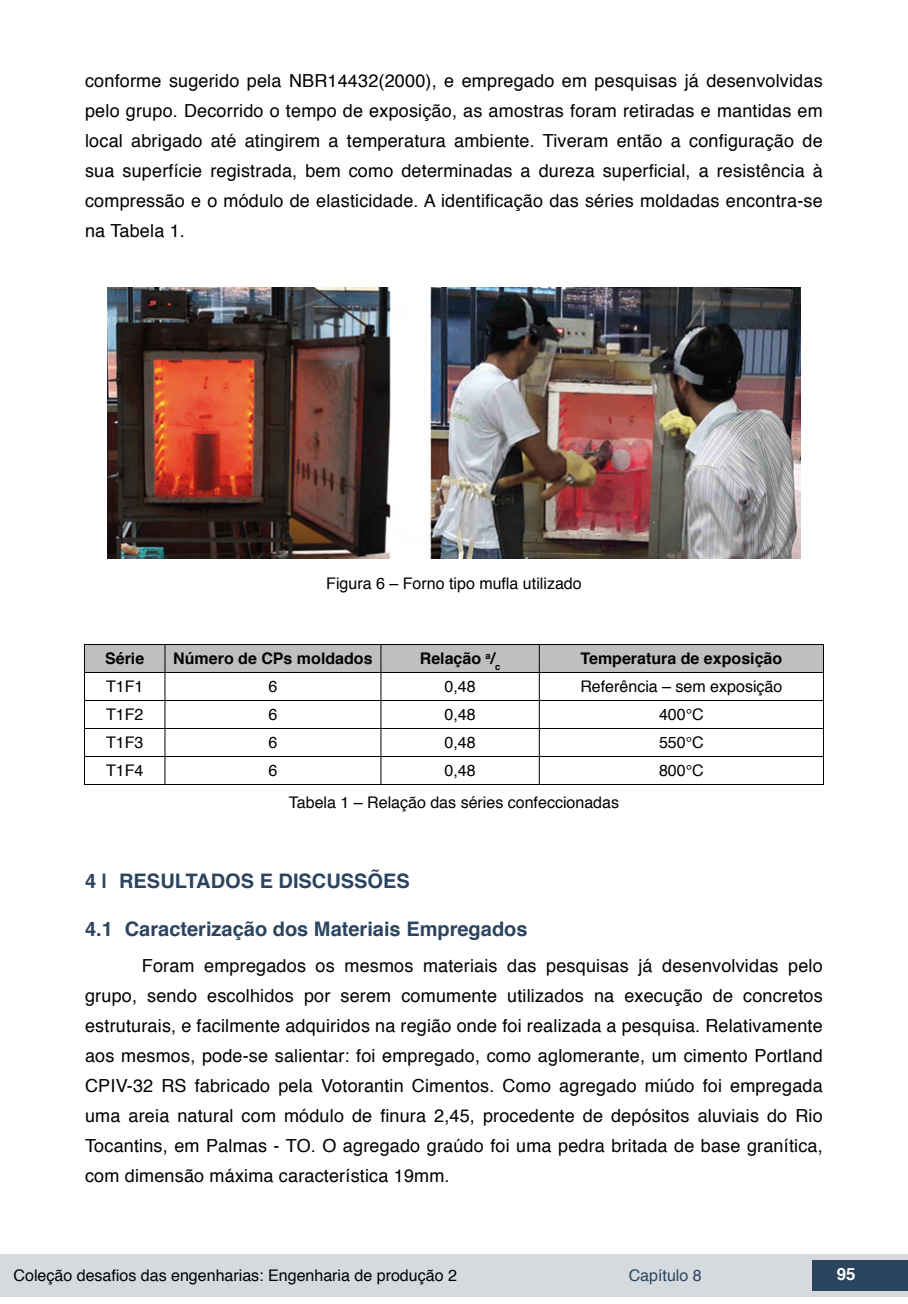
<style>
.page{position:relative;width:908px;height:1304px;background:#fff}
.page>*{position:absolute;margin:0;border:0;box-sizing:border-box;transform-origin:0 0}
.t1{font:700 20px "Helvetica";color:#2b445f}
.t2{font:18px/30px "Helvetica";letter-spacing:.01em;color:#000;text-align:justify}
.t3{font:700 16.8px "Helvetica";color:#fff}
.t4{font:16px "Helvetica";color:#000}
.t5{font:700 16px "Helvetica";color:#020203}
.t6{font:16px "Helvetica";color:#2b445f}
</style>
<div class="page">
<div style="left:0;top:1254px;width:906px;height:43px;background:#d5dadf"></div>
<div style="left:812px;top:1261px;width:95px;height:30px;background:#2b445f"></div>
<img style="left:107px;top:287px;width:693px;height:271px">
<svg style="left:84px;top:644px;width:739px;height:140px"></svg>
<hr style="left:84px;top:784px;width:81px;height:1px;background:#000">
<hr style="left:165px;top:784px;width:216px;height:1px;background:#000">
<hr style="left:381px;top:784px;width:158px;height:1px;background:#000">
<hr style="left:539px;top:784px;width:284px;height:1px;background:#000">
<p class="t2" style="left:85px;top:66px;width:738px">conforme sugerido pela NBR14432(2000), e empregado em pesquisas já desenvolvidas pelo grupo. Decorrido o tempo de exposição, as amostras foram retiradas e mantidas em local abrigado até atingirem a temperatura ambiente. Tiveram então a configuração de sua superfície registrada, bem como determinadas a dureza superficial, a resistência à compressão e o módulo de elasticidade. A identificação das séries moldadas encontra-se na Tabela 1.</p>
<p class="t4" style="left:326px;top:571px;width:257px">Figura 6 – Forno tipo mufla utilizado</p>
<p class="t5" style="left:105px;top:646px;width:41px">Série</p>
<p class="t5" style="left:173px;top:646px;width:201px">Número de CPs moldados</p>
<p class="t5" style="left:419px;top:646px;width:82px">Relação <sup>a</sup>/<sub>c</sub></p>
<p class="t5" style="left:580px;top:646px;width:203px">Temperatura de exposição</p>
<p class="t4" style="left:106px;top:675px;width:39px">T1F1</p>
<p class="t4" style="left:268px;top:675px;width:10px">6</p>
<p class="t4" style="left:444px;top:675px;width:33px">0,48</p>
<p class="t4" style="left:580px;top:675px;width:203px">Referência – sem exposição</p>
<p class="t4" style="left:106px;top:703px;width:39px">T1F2</p>
<p class="t4" style="left:268px;top:703px;width:10px">6</p>
<p class="t4" style="left:444px;top:703px;width:33px">0,48</p>
<p class="t4" style="left:658px;top:703px;width:46px">400°C</p>
<p class="t4" style="left:106px;top:731px;width:39px">T1F3</p>
<p class="t4" style="left:268px;top:731px;width:10px">6</p>
<p class="t4" style="left:444px;top:731px;width:33px">0,48</p>
<p class="t4" style="left:658px;top:731px;width:46px">550°C</p>
<p class="t4" style="left:106px;top:759px;width:39px">T1F4</p>
<p class="t4" style="left:268px;top:759px;width:10px">6</p>
<p class="t4" style="left:444px;top:759px;width:33px">0,48</p>
<p class="t4" style="left:658px;top:759px;width:46px">800°C</p>
<p class="t4" style="left:289px;top:790px;width:331px">Tabela 1 – Relação das séries confeccionadas</p>
<p class="t1" style="left:85px;top:865px;width:326px">4 | RESULTADOS E DISCUSSÕES</p>
<p class="t1" style="left:85px;top:913px;width:444px">4.1 Caracterização dos Materiais Empregados</p>
<p class="t2" style="left:85px;top:951px;width:738px;text-indent:57px">Foram empregados os mesmos materiais das pesquisas já desenvolvidas pelo grupo, sendo escolhidos por serem comumente utilizados na execução de concretos estruturais, e facilmente adquiridos na região onde foi realizada a pesquisa. Relativamente aos mesmos, pode-se salientar: foi empregado, como aglomerante, um cimento Portland CPIV-32 RS fabricado pela Votorantin Cimentos. Como agregado miúdo foi empregada uma areia natural com módulo de finura 2,45, procedente de depósitos aluviais do Rio Tocantins, em Palmas - TO. O agregado graúdo foi uma pedra britada de base granítica, com dimensão máxima característica 19mm.</p>
<p class="t4" style="left:14px;top:1263px;width:444px">Coleção desafios das engenharias: Engenharia de produção 2</p>
<p class="t6" style="left:628px;top:1263px;width:74px">Capítulo 8</p>
<p class="t3" style="left:836px;top:1261px;width:20px">95</p>
</div>
